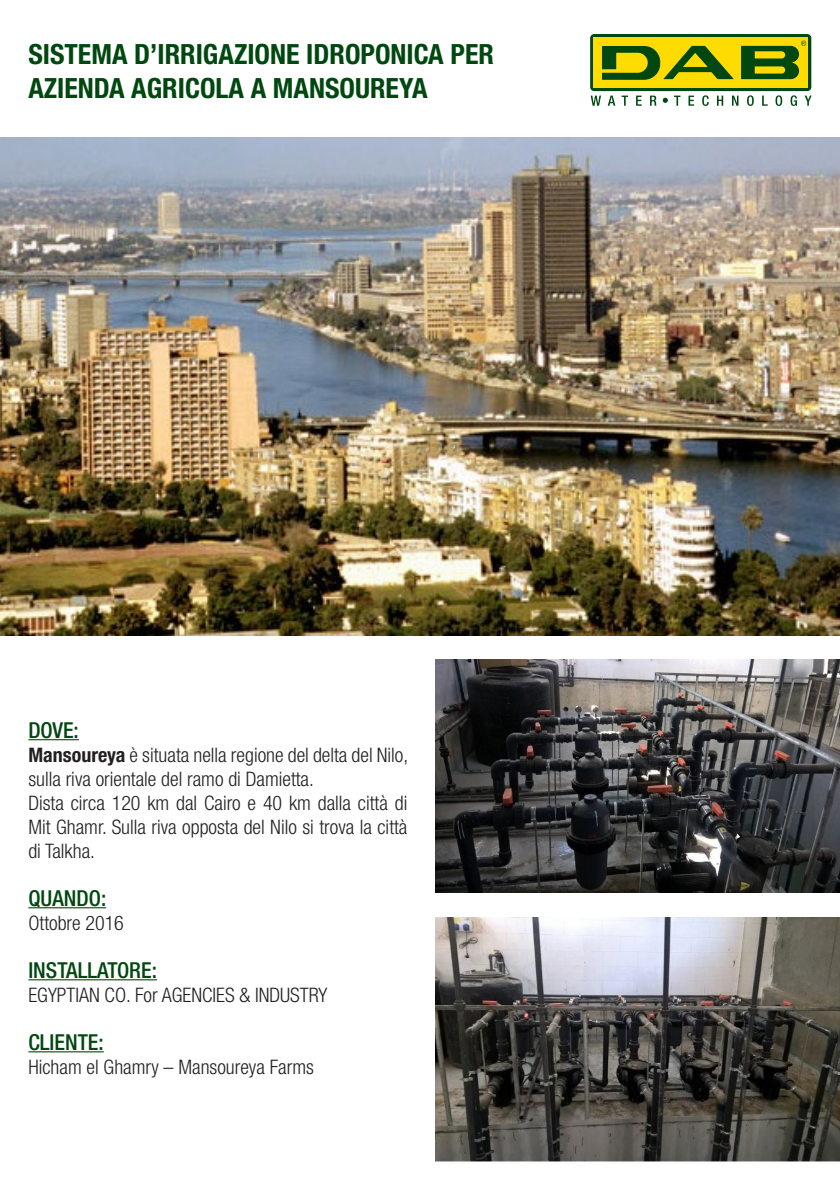
<style>
.page{position:relative;width:840px;height:1191px;background:#fff}
.page>*{position:absolute;margin:0;border:0;box-sizing:border-box;transform-origin:0 0}
.t1{font:700 condensed 27.8px/33.4px "Helvetica Neue LT";color:#004710}
.t2{font:500 condensed 22px "Helvetica Neue LT";color:#004710}
.t3{font:300 condensed 20px/24px "Helvetica Neue LT";color:#231f20}
.s1{font-weight:700}
</style>
<div class="page">
<svg style="left:590px;top:96px;width:10px;height:10px"></svg>
<svg style="left:607px;top:96px;width:8px;height:10px"></svg>
<svg style="left:621px;top:96px;width:6px;height:10px"></svg>
<svg style="left:636px;top:96px;width:5px;height:10px"></svg>
<svg style="left:650px;top:96px;width:6px;height:10px"></svg>
<svg style="left:674px;top:96px;width:6px;height:10px"></svg>
<svg style="left:688px;top:96px;width:5px;height:10px"></svg>
<svg style="left:702px;top:95px;width:6px;height:11px"></svg>
<svg style="left:717px;top:96px;width:5px;height:10px"></svg>
<svg style="left:732px;top:96px;width:6px;height:10px"></svg>
<svg style="left:747px;top:95px;width:6px;height:11px"></svg>
<svg style="left:762px;top:96px;width:5px;height:10px"></svg>
<svg style="left:775px;top:95px;width:6px;height:11px"></svg>
<svg style="left:790px;top:95px;width:6px;height:11px"></svg>
<svg style="left:805px;top:96px;width:6px;height:10px"></svg>
<div style="left:590px;top:34px;width:220px;height:57px;background:#004710;border-radius:4px"></div>
<div style="left:593px;top:37px;width:214px;height:51px;background:#ffdc01"></div>
<svg style="left:662px;top:98px;width:5px;height:5px"></svg>
<svg style="left:741px;top:41px;width:64px;height:38px"></svg>
<svg style="left:602px;top:46px;width:131px;height:34px"></svg>
<img style="left:0;top:138px;width:839px;height:497px">
<hr style="left:28px;top:739px;width:51px;height:1px;background:#004710">
<hr style="left:28px;top:907px;width:78px;height:1px;background:#004710">
<hr style="left:28px;top:979px;width:129px;height:1px;background:#004710">
<hr style="left:28px;top:1051px;width:76px;height:1px;background:#004710">
<img style="left:435px;top:660px;width:404px;height:233px">
<img style="left:435px;top:917px;width:404px;height:244px">
<p class="t1" style="left:28px;top:37px;width:467px">SISTEMA D’IRRIGAZIONE IDROPONICA PER<br>AZIENDA AGRICOLA A MANSOUREYA</p>
<p class="t2" style="left:28px;top:716px;width:52px">DOVE:</p>
<p class="t3" style="left:28px;top:742px;width:381px"><span class="s1">Mansoureya</span> è situata nella regione del delta del Nilo, sulla riva orientale del ramo di Damietta.</p>
<p class="t3" style="left:28px;top:790px;width:380px;text-align:justify">Dista circa 120 km dal Cairo e 40 km dalla città di Mit Ghamr. Sulla riva opposta del Nilo si trova la città di Talkha.</p>
<p class="t2" style="left:28px;top:884px;width:79px">QUANDO:</p>
<p class="t3" style="left:28px;top:910px;width:97px">Ottobre 2016</p>
<p class="t2" style="left:28px;top:956px;width:130px">INSTALLATORE:</p>
<p class="t3" style="left:28px;top:982px;width:300px">EGYPTIAN CO. For AGENCIES &amp; INDUSTRY</p>
<p class="t2" style="left:28px;top:1028px;width:77px">CLIENTE:</p>
<p class="t3" style="left:28px;top:1054px;width:287px">Hicham el Ghamry – Mansoureya Farms</p>
</div>
